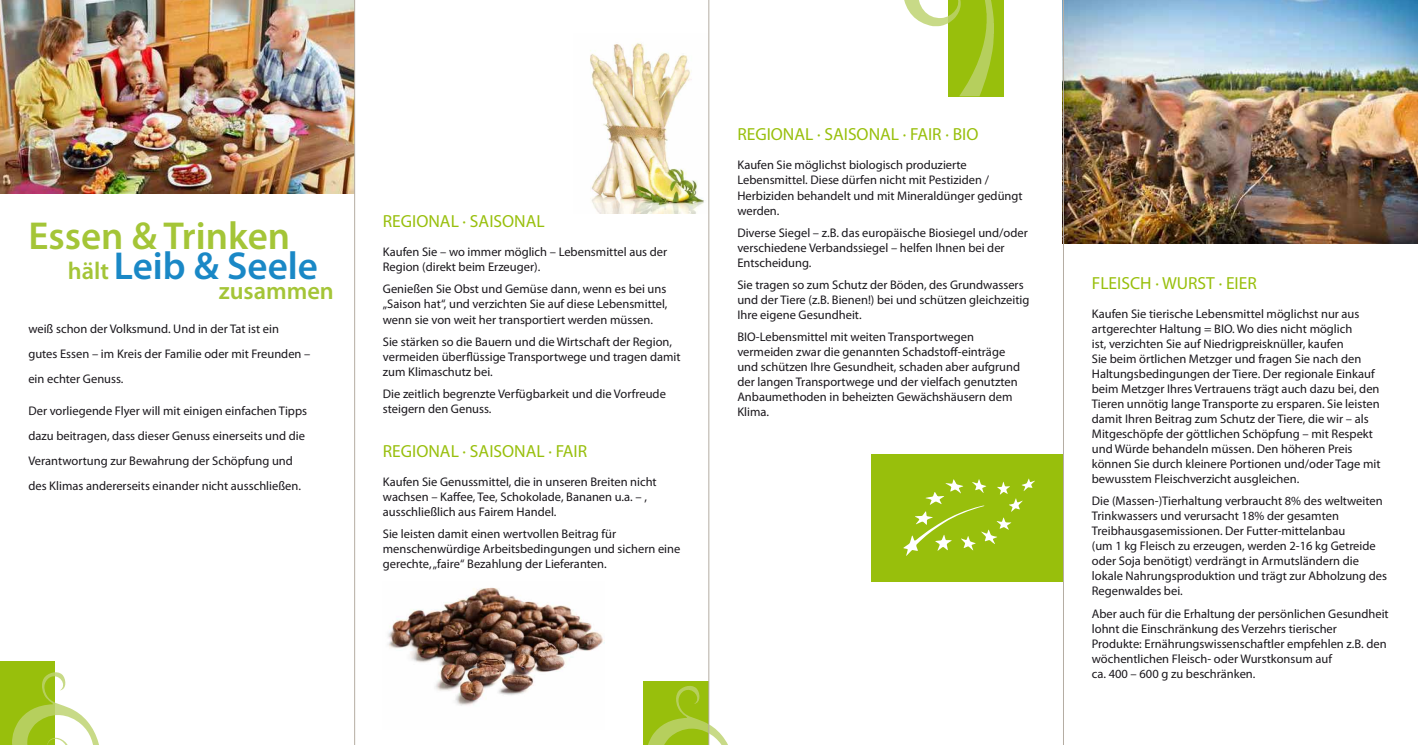
<style>
.page{position:relative;width:1418px;height:745px;background:#fff}
.page>*{position:absolute;margin:0;border:0;box-sizing:border-box;transform-origin:0 0}
.t1{font:600 39px/30.4px "Myriad Pro";color:#a4c537}
.t2{font:600 24.38px "Myriad Pro";color:#a4c537}
.t3{font:17.5px "Myriad Pro";color:#98bf0c}
.t4{font:12.5px/15px "Myriad Pro";color:#1a171c}
.s1{font-size:24.38px}
.s2{color:#1a88c6}
</style>
<div class="page">
<img style="left:0;top:0;width:354px;height:193px">
<div style="left:643px;top:680px;width:66px;height:64px;background:#98bf0c"></div>
<div style="left:0;top:660px;width:55px;height:84px;background:#98bf0c"></div>
<div style="left:948px;top:0;width:56px;height:96px;background:#98bf0c"></div>
<svg style="left:904px;top:0;width:90px;height:96px"></svg>
<svg style="left:648px;top:684px;width:80px;height:60px"></svg>
<svg style="left:12px;top:672px;width:87px;height:72px"></svg>
<img style="left:590px;top:43px;width:114px;height:171px">
<img style="left:388px;top:587px;width:217px;height:119px">
<img style="left:1062px;top:0;width:355px;height:243px">
<div style="left:871px;top:453px;width:191px;height:128px;background:#98bf0c"></div>
<svg style="left:903px;top:478px;width:132px;height:77px"></svg>
<hr style="left:708px;top:0;width:1px;height:744px;background:#b5ada3">
<hr style="left:1063px;top:0;width:1px;height:744px;background:#b5ada3">
<hr style="left:354px;top:0;width:1px;height:744px;background:#b5ada3">
<h1 class="t1" style="left:68px;top:219px;width:251px;text-indent:-40px">Essen &amp; Trinken <span class="s1">hält</span> <span class="s2">Leib &amp; Seele</span></h1>
<h2 class="t2" style="left:219px;top:274px;width:117px">zusammen</h2>
<p class="t4" style="left:28px;top:316px;width:283px;line-height:25px">weiß schon der Volksmund. Und in der Tat ist ein gutes Essen – im Kreis der Familie oder mit Freunden – ein echter Genuss.</p>
<p class="t4" style="left:28px;top:398px;width:280px;line-height:25px">Der vorliegende Flyer will mit einigen einfachen Tipps dazu beitragen, dass dieser Genuss einerseits und die Verantwortung zur Bewahrung der Schöpfung und des Klimas andererseits einander nicht ausschließen.</p>
<h3 class="t3" style="left:383px;top:210px;width:20px">REGIONAL</h3>
<h3 class="t3" style="left:462px;top:210px;width:51px">· SAI SONAL</h3>
<p class="t4" style="left:383px;top:244px;width:286px">Kaufen Sie – wo immer möglich – Lebensmittel aus der<br>Region (direkt beim Erzeuger).</p>
<p class="t4" style="left:383px;top:281px;width:286px;text-align:justify">Genießen Sie Obst und Gemüse dann, wenn es bei uns „Saison hat“, und verzichten Sie auf diese Lebensmittel, wenn sie von weit her transportiert werden müssen.</p>
<p class="t4" style="left:383px;top:333px;width:299px">Sie stärken so die Bauern und die Wirtschaft der Region, vermeiden überflüssige Transportwege und tragen damit zum Klimaschutz bei.</p>
<p class="t4" style="left:383px;top:385px;width:284px">Die zeitlich begrenzte Verfügbarkeit und die Vorfreude steigern den Genuss.</p>
<h3 class="t3" style="left:383px;top:440px;width:20px">REGIONAL</h3>
<h3 class="t3" style="left:462px;top:440px;width:51px">· SAI SONAL</h3>
<h3 class="t3" style="left:548px;top:440px;width:40px">· FAI R</h3>
<p class="t4" style="left:383px;top:474px;width:275px">Kaufen Sie Genussmittel, die in unseren Breiten nicht wachsen – Kaffee, Tee, Schokolade, Bananen u.a. – , ausschließlich aus Fairem Handel.</p>
<p class="t4" style="left:383px;top:526px;width:299px">Sie leisten damit einen wertvollen Beitrag für menschenwürdige Arbeitsbedingungen und sichern eine gerechte, „faire“ Bezahlung der Lieferanten.</p>
<h3 class="t3" style="left:737px;top:123px;width:20px">REGIONAL</h3>
<h3 class="t3" style="left:817px;top:123px;width:51px">· SAI SONAL</h3>
<h3 class="t3" style="left:903px;top:123px;width:68px">· FAI R · BIO</h3>
<p class="t4" style="left:737px;top:157px;width:287px">Kaufen Sie möglichst biologisch produzierte Lebensmittel. Diese dürfen nicht mit Pestiziden / Herbiziden behandelt und mit Mineraldünger gedüngt werden.</p>
<p class="t4" style="left:737px;top:224px;width:292px">Diverse Siegel – z.B. das europäische Biosiegel und/oder verschiedene Verbandssiegel – helfen I hnen bei der<br>Entscheidung.</p>
<p class="t4" style="left:737px;top:277px;width:293px">Sie tragen so zum Schutz der Böden, des Grundwassers und der Tiere (z.B. Bienen!) bei und schützen gleichzeitig<br>I hre eigene Gesundheit.</p>
<p class="t4" style="left:737px;top:329px;width:284px">BIO-Lebensmittel mit weiten Transportwegen vermeiden zwar die genannten Schadstoff-einträge und schützen I hre Gesundheit, schaden aber aufgrund der langen Transportwege und der vielfach genutzten Anbaumethoden in beheizten Gewächshäusern dem Klima.</p>
<h3 class="t3" style="left:1091px;top:272px;width:166px">FLEISCH · WURST · EIER</h3>
<p class="t4" style="left:1091px;top:306px;width:290px">Kaufen Sie tierische Lebensmittel möglichst nur aus artgerechter Haltung = BIO. Wo dies nicht möglich<br>ist, verzichten Sie auf N iedrigpreisknüller, kaufen<br>Sie beim örtlichen Metzger und fragen Sie nach den Haltungsbedingungen der Tiere. Der regionale Einkauf beim Metzger I hres Vertrauens trägt auch dazu bei, den Tieren unnötig lange Transporte zu ersparen. Sie leisten damit I hren Beitrag zum Schutz der Tiere, die wir – als Mitgeschöpfe der göttlichen Schöpfung – mit Respekt und Würde behandeln müssen. Den höheren Preis können Sie durch kleinere Portionen und/oder Tage mit bewusstem Fleischverzicht ausgleichen.</p>
<p class="t4" style="left:1091px;top:493px;width:297px">Die (Massen-)Tierhaltung verbraucht 8% des weltweiten Trinkwassers und verursacht 18% der gesamten Treibhausgasemissionen. Der Futter-mittelanbau<br>(um 1 kg Fleisch zu erzeugen, werden 2-16 kg Getreide oder Soja benötigt) verdrängt in Armutsländern die lokale Nahrungsproduktion und trägt zur Abholzung des Regenwaldes bei.</p>
<p class="t4" style="left:1091px;top:605px;width:298px">Aber auch für die Erhaltung der persönlichen Gesundheit lohnt die Einschränkung des Verzehrs tierischer Produkte: Ernährungswissenschaftler empfehlen z.B. den wöchentlichen Fleisch- oder Wurstkonsum auf<br>ca. 400 – 600 g zu beschränken.</p>
</div>
